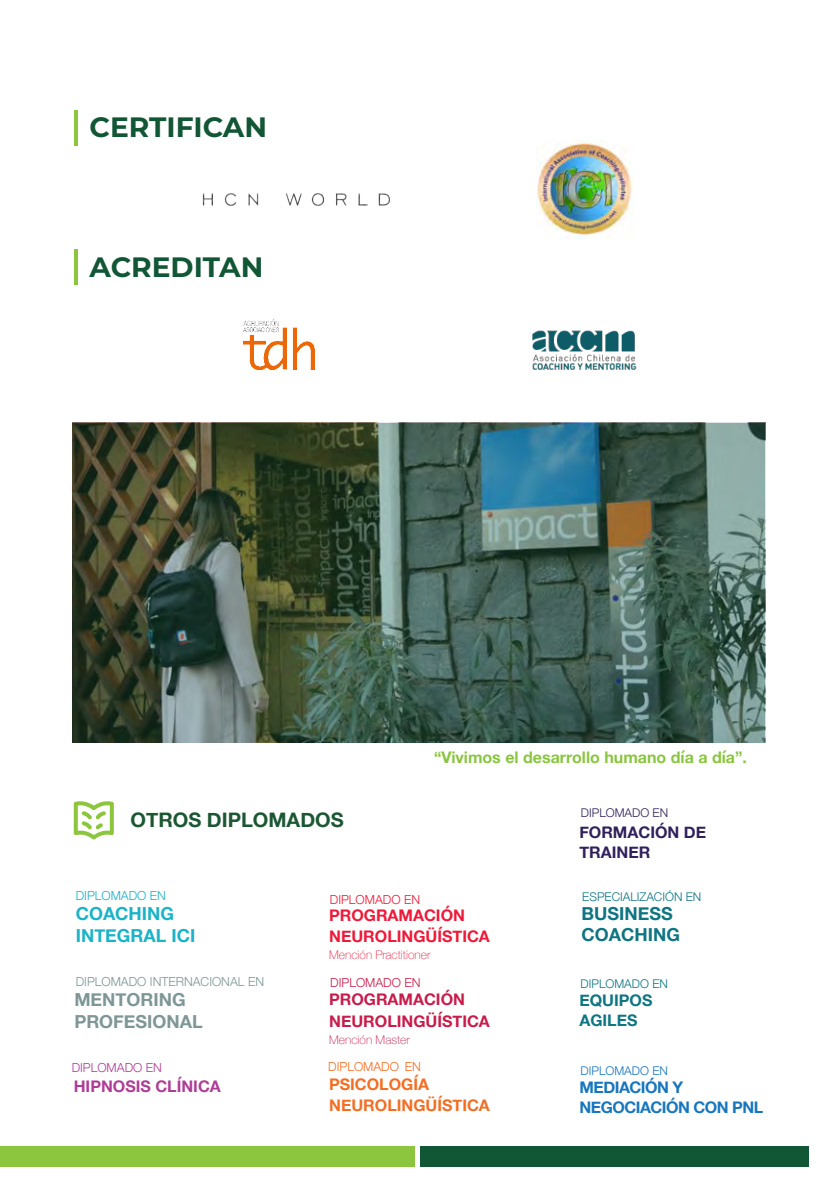
<style>
.page{position:relative;width:840px;height:1191px;background:#fff}
.page>*{position:absolute;margin:0;border:0;box-sizing:border-box;transform-origin:0 0}
.t1{font:700 28px "Montserrat";color:#115635}
.t2{font:700 20px "Helvetica Neue";color:#1c5733}
.t3{font:700 18px/21.6px "Helvetica Neue";color:#7f9697}
.t4{font:700 18px/21.6px "Helvetica Neue";color:#1bb3c7}
.t5{font:700 18px/21.6px "Helvetica Neue";color:#0e7581}
.t6{font:700 16px "Helvetica Neue";color:#8ac53f}
.texto_otros_diplomad{font:700 16px "Helvetica Neue";color:#ed1a3a}
.texto_otros_diplomad-2{font:700 16px "Helvetica Neue";letter-spacing:-.03em;color:#1776bd}
.texto_otros_diplomad-3{font:700 16px "Helvetica Neue";color:#f36e23}
.texto_otros_diplomad-4{font:700 16px "Helvetica Neue";color:#31215b}
.texto_otros_diplomad-5{font:700 16px "Helvetica Neue";color:#c81c4b}
.texto_otros_diplomad-6{font:700 16px "Helvetica Neue";color:#ae3d96}
.texto_otros_diplomad-7{font:700 16px "Helvetica Neue";color:#0e7681}
.texto_otros_diplomad-8{font:700 16px "Helvetica Neue";color:#c81c4c}
.t7{font:300 12.4px "Helvetica Neue";color:#7f9697}
.t8{font:300 12.4px "Helvetica Neue";color:#1bb3c7}
.t9{font:300 12.4px "Helvetica Neue";color:#f36e21}
.t10{font:300 12.4px "Helvetica Neue";color:#c71d4a}
.t11{font:300 12.4px "Helvetica Neue";color:#ed1a38}
.t12{font:300 12.4px "Helvetica Neue";color:#ae3d96}
.texto_otros_diplomad-9{font:100 12px "Helvetica Neue";color:#ed1a3b}
.texto_otros_diplomad-10{font:300 12px "Helvetica Neue";color:#0e7581}
.texto_otros_diplomad-11{font:100 12px "Helvetica Neue";color:#c81c4b}
.texto_otros_diplomad-12{font:300 12px "Helvetica Neue";color:#0e7681}
.texto_otros_diplomad-13{font:300 12px "Helvetica Neue";color:#31215b}
.texto_otros_diplomad-14{font:300 12px "Helvetica Neue";color:#1776bd}
</style>
<div class="page">
<hr style="left:74px;top:110px;width:3px;height:36px;background:#8bc63e">
<hr style="left:74px;top:249px;width:3px;height:36px;background:#8bc63e">
<div style="left:0;top:1146px;width:414px;height:20px;background:#8bc63e"></div>
<div style="left:420px;top:1146px;width:387px;height:20px;background:#115635"></div>
<img style="left:244px;top:319px;width:70px;height:51px">
<svg style="left:74px;top:801px;width:40px;height:38px"></svg>
<img style="left:202px;top:193px;width:188px;height:13px">
<img style="left:532px;top:330px;width:105px;height:40px">
<img style="left:536px;top:140px;width:96px;height:98px">
<img style="left:72px;top:423px;width:692px;height:319px">
<p class="t1" style="left:89px;top:107px;width:179px">CERTIFICAN</p>
<p class="t1" style="left:89px;top:246px;width:175px">ACREDITAN</p>
<p class="t2" style="left:130px;top:804px;width:214px">OTROS DIPLOMADOS</p>
<p class="t6" style="left:434px;top:745px;width:314px">“Vivimos el desarrollo humano día a día”.</p>
<p class="texto_otros_diplomad-13" style="left:580px;top:803px;width:89px">DIPLOMADO EN</p>
<p class="texto_otros_diplomad-4" style="left:579px;top:819px;width:128px">FORMACIÓN DE</p>
<p class="texto_otros_diplomad-4" style="left:579px;top:839px;width:72px">TRAINER</p>
<p class="t8" style="left:76px;top:885px;width:92px">DIPLOMADO EN</p>
<p class="t4" style="left:76px;top:903px;width:121px">COACHING<br>INTEGRAL ICI</p>
<p class="t11" style="left:330px;top:889px;width:92px">DIPLOMADO EN</p>
<p class="texto_otros_diplomad" style="left:329px;top:902px;width:137px">PROGRAMACIÓN</p>
<p class="texto_otros_diplomad" style="left:329px;top:923px;width:162px">NEUROLINGÜÍSTICA</p>
<p class="texto_otros_diplomad-10" style="left:582px;top:887px;width:120px">ESPECIALIZACIÓN EN</p>
<p class="t5" style="left:581px;top:903px;width:100px">BUSINESS<br>COACHING</p>
<p class="texto_otros_diplomad-9" style="left:329px;top:945px;width:103px">Mención Practitioner</p>
<p class="t7" style="left:76px;top:971px;width:190px">DIPLOMADO INTERNACIONAL EN</p>
<p class="t3" style="left:74px;top:989px;width:130px">MENTORING<br>PROFESIONAL</p>
<p class="t10" style="left:330px;top:973px;width:92px">DIPLOMADO EN</p>
<p class="texto_otros_diplomad-8" style="left:329px;top:986px;width:137px">PROGRAMACIÓN</p>
<p class="texto_otros_diplomad-5" style="left:329px;top:1009px;width:162px">NEUROLINGÜÍSTICA</p>
<p class="texto_otros_diplomad-12" style="left:580px;top:974px;width:89px">DIPLOMADO EN</p>
<p class="texto_otros_diplomad-7" style="left:579px;top:987px;width:74px">EQUIPOS</p>
<p class="texto_otros_diplomad-7" style="left:579px;top:1007px;width:60px">AGILES</p>
<p class="texto_otros_diplomad-11" style="left:329px;top:1031px;width:82px">Mención Master</p>
<p class="t12" style="left:72px;top:1058px;width:92px">DIPLOMADO EN</p>
<p class="texto_otros_diplomad-6" style="left:74px;top:1073px;width:148px">HIPNOSIS CLÍNICA</p>
<p class="t9" style="left:328px;top:1056px;width:94px">DIPLOMADO EN</p>
<p class="texto_otros_diplomad-3" style="left:329px;top:1071px;width:101px">PSICOLOGÍA</p>
<p class="texto_otros_diplomad-3" style="left:329px;top:1092px;width:162px">NEUROLINGÜÍSTICA</p>
<p class="texto_otros_diplomad-14" style="left:580px;top:1060px;width:89px">DIPLOMADO EN</p>
<p class="texto_otros_diplomad-2" style="left:579px;top:1074px;width:105px">MEDIACIÓN Y</p>
<p class="texto_otros_diplomad-2" style="left:579px;top:1094px;width:185px">NEGOCIACIÓN CON PNL</p>
</div>
